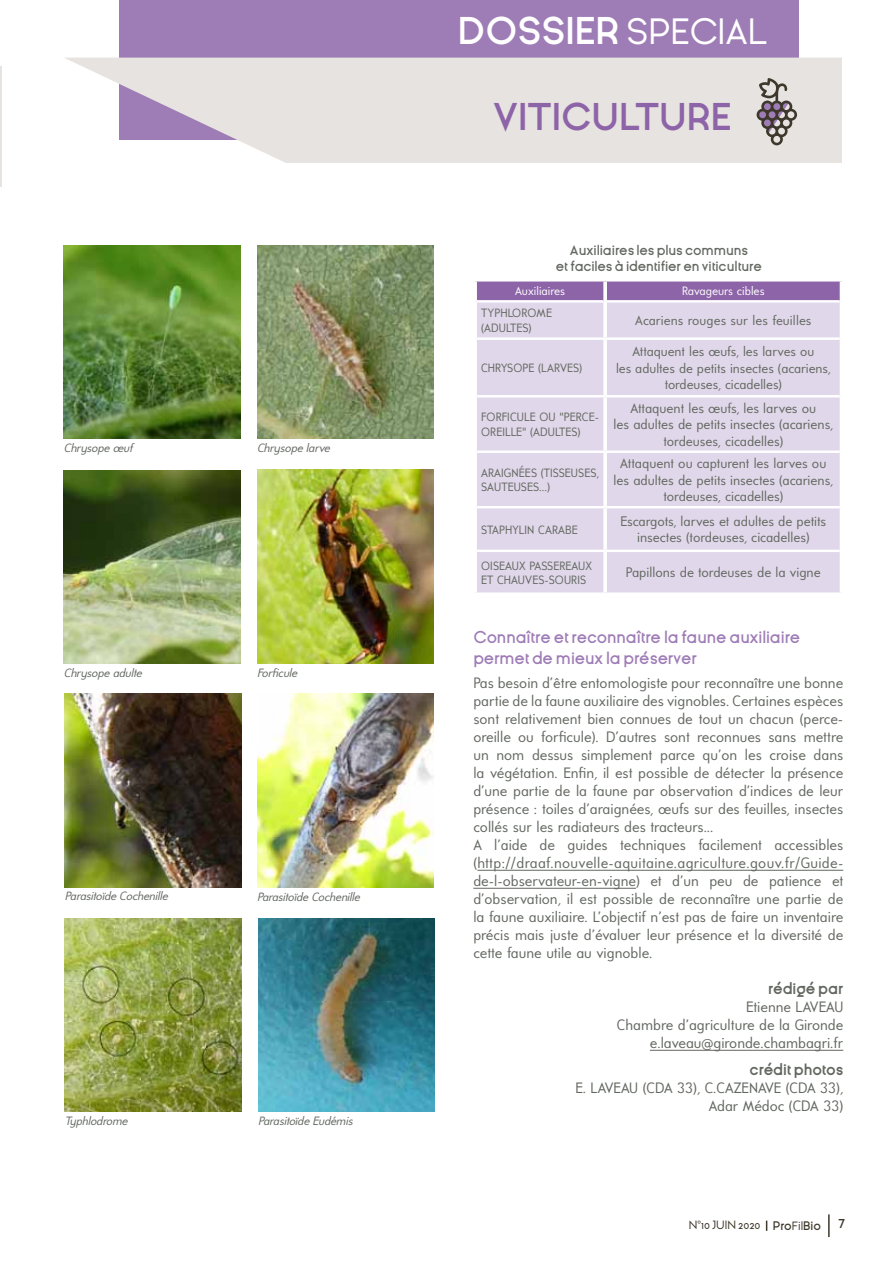
<style>
.page{position:relative;width:893px;height:1263px;background:#fff}
.page>*{position:absolute;margin:0;border:0;box-sizing:border-box;transform-origin:0 0}
.t1{font:700 36.6px "Ginora Sans";color:#fff}
.t2{font:700 36.6px "Ginora Sans";color:#8d64a8}
.t3{font:600 16.5px/21.6px "Ginora Sans";letter-spacing:-.005em;color:#9e7cb6}
.t4{font:15px/18px "Universalis ADF Std";color:#636860}
.t5{font:15px/18px "Universalis ADF Std";color:#62675f;text-align:right}
.t6{font:700 15px "Ginora Sans";letter-spacing:-.01em;color:#62675f}
.t7{font:13.8px/16.5px "Universalis ADF Std";color:#636860;text-align:center}
.t8{font:13.5px/16.2px "Universalis ADF Std";color:#636860;text-align:center}
.t9{font:600 13.5px/16.2px "Ginora Sans";letter-spacing:-.005em;color:#636860;text-align:center}
.t10{font:12px/14.4px "Universalis ADF Std";color:#62675f}
.t11{font:italic 12px "Universalis ADF Std";letter-spacing:-.02em;color:#636860}
.t12{font:12px "Universalis ADF Std";color:#fff}
.t13{font:12px "Ginora Sans";color:#3d382b}
.s1{font-weight:400}
.s2{font-weight:600}
.s3{font-size:18px}
</style>
<div class="page">
<hr style="left:828px;top:1214px;width:2px;height:23px;background:#3d382b">
<div style="left:119px;top:0;width:679px;height:139px;background:#9e7cb6"></div>
<svg style="left:65px;top:58px;width:777px;height:105px;background:#e6e1e1"></svg>
<svg style="left:757px;top:78px;width:40px;height:67px;background:#a8a1a0"></svg>
<div style="left:477px;top:282px;width:363px;height:18px;background:#8d64a8"></div>
<div style="left:477px;top:303px;width:363px;height:289px;background:#e0d7ea"></div>
<svg style="left:603px;top:301px;width:4px;height:36px"></svg>
<svg style="left:603px;top:340px;width:4px;height:55px"></svg>
<svg style="left:603px;top:397px;width:4px;height:53px"></svg>
<svg style="left:603px;top:453px;width:4px;height:53px"></svg>
<svg style="left:603px;top:508px;width:4px;height:42px"></svg>
<svg style="left:603px;top:552px;width:4px;height:40px"></svg>
<hr style="left:477px;top:337px;width:128px;height:3px;background:#fff">
<hr style="left:605px;top:337px;width:235px;height:3px;background:#fff">
<hr style="left:477px;top:395px;width:128px;height:2px;background:#fff">
<hr style="left:605px;top:395px;width:235px;height:2px;background:#fff">
<hr style="left:477px;top:450px;width:128px;height:3px;background:#fff">
<hr style="left:605px;top:450px;width:235px;height:3px;background:#fff">
<hr style="left:477px;top:506px;width:128px;height:2px;background:#fff">
<hr style="left:605px;top:506px;width:235px;height:2px;background:#fff">
<hr style="left:477px;top:550px;width:128px;height:2px;background:#fff">
<hr style="left:605px;top:550px;width:235px;height:2px;background:#fff">
<svg style="left:603px;top:282px;width:4px;height:19px"></svg>
<hr style="left:477px;top:870px;width:366px;height:1px;background:#636860">
<hr style="left:473px;top:888px;width:163px;height:1px;background:#636860">
<hr style="left:650px;top:1050px;width:193px;height:1px;background:#62675f">
<img style="left:257px;top:246px;width:177px;height:193px">
<img style="left:64px;top:471px;width:177px;height:192px">
<img style="left:257px;top:470px;width:177px;height:193px">
<img style="left:64px;top:246px;width:177px;height:193px">
<img style="left:65px;top:918px;width:177px;height:193px">
<img style="left:257px;top:694px;width:177px;height:193px">
<img style="left:258px;top:918px;width:177px;height:193px">
<img style="left:65px;top:694px;width:177px;height:193px">
<hr style="left:0;top:66px;width:1px;height:121px;background:#e7e3e0">
<p class="t11" style="left:64px;top:441px;width:70px">Chrysope oeuf</p>
<p class="t11" style="left:257px;top:441px;width:74px">Chrysope larve</p>
<p class="t11" style="left:64px;top:665px;width:80px">Chrysope adulte</p>
<p class="t11" style="left:257px;top:665px;width:42px">Forficule</p>
<p class="t11" style="left:65px;top:889px;width:104px">Parasitoïde Cochenille</p>
<p class="t11" style="left:65px;top:1113px;width:64px">Typhlodrome</p>
<p class="t11" style="left:257px;top:889px;width:104px">Parasitoïde Cochenille</p>
<p class="t11" style="left:258px;top:1113px;width:96px">Parasitoïde Eudémis</p>
<h1 class="t1" style="left:458px;top:12px;width:311px">DOSSIER <span class="s1">SPECIAL</span></h1>
<h1 class="t2" style="left:493px;top:98px;width:23px">viticulture</h1>
<p class="t9" style="left:556px;top:242px;width:208px">Auxiliaires les plus communs<br>et faciles à identifier en viticulture</p>
<p class="t12" style="left:515px;top:284px;width:52px">Auxiliaires</p>
<p class="t12" style="left:682px;top:284px;width:84px">Ravageurs cibles</p>
<p class="t10" style="left:481px;top:306px;width:11px">typhlorome (adultes</p>
<p class="t8" style="left:635px;top:312px;width:178px">Acariens rouges sur les feuilles</p>
<p class="t10" style="left:529px;top:320px;width:5px">)</p>
<p class="t10" style="left:481px;top:360px;width:8px">chrysope</p>
<p class="t10" style="left:538px;top:360px;width:11px">(larves</p>
<p class="t10" style="left:579px;top:360px;width:5px">)</p>
<p class="t10" style="left:481px;top:410px;width:7px">forficule</p>
<p class="t10" style="left:539px;top:410px;width:32px">ou "perce</p>
<p class="t10" style="left:595px;top:410px;width:6px">-</p>
<p class="t10" style="left:481px;top:424px;width:7px">oreille</p>
<p class="t10" style="left:522px;top:424px;width:19px">" (adultes</p>
<p class="t10" style="left:578px;top:424px;width:5px">)</p>
<p class="t10" style="left:481px;top:465px;width:8px">araign</p>
<p class="t10" style="left:519px;top:465px;width:32px">ées (tisseuses</p>
<p class="t10" style="left:596px;top:465px;width:4px">,</p>
<p class="t10" style="left:481px;top:480px;width:8px">sauteuses</p>
<p class="t10" style="left:539px;top:480px;width:12px">...)</p>
<p class="t8" style="left:616px;top:343px;width:216px">Attaquent les œufs, les larves ou<br>les adultes de petits insectes (acariens, tordeuses, cicadelles)</p>
<p class="t7" style="left:614px;top:399px;width:221px">Attaquent les œufs, les larves ou<br>les adultes de petits insectes (acariens, tordeuses, cicadelles)</p>
<p class="t7" style="left:614px;top:455px;width:221px">Attaquent ou capturent les larves ou les adultes de petits insectes (acariens, tordeuses, cicadelles)</p>
<p class="t10" style="left:481px;top:522px;width:7px">staphylin</p>
<p class="t10" style="left:538px;top:522px;width:8px">carabe</p>
<p class="t7" style="left:620px;top:513px;width:207px">Escargots, larves et adultes de petits insectes (tordeuses, cicadelles)</p>
<p class="t10" style="left:481px;top:558px;width:8px">oiseaux</p>
<p class="t10" style="left:529px;top:558px;width:8px">passereaux</p>
<p class="t10" style="left:481px;top:572px;width:24px">et chauves</p>
<p class="t10" style="left:544px;top:572px;width:12px">-souris</p>
<p class="t7" style="left:626px;top:564px;width:196px">Papillons de tordeuses de la vigne</p>
<p class="t3" style="left:473px;top:626px;width:328px">Connaître et reconnaître la faune auxiliaire permet de mieux la préserver</p>
<p class="t4" style="left:473px;top:674px;width:372px">Pas besoin d’être entomologiste pour reconnaître une bonne partie de la faune auxiliaire des vignobles. Certaines espèces sont relativement bien connues de tout un chacun (perce&shy;oreille ou forficule). D’autres sont reconnues sans mettre un nom dessus simplement parce qu’on les croise dans la végétation. Enfin, il est possible de détecter la présence d’une partie de la faune par observation d’indices de leur présence : toiles d’araignées, œufs sur des feuilles, insectes collés sur les radiateurs des tracteurs...<br>A l’aide de guides techniques facilement accessibles (http://draaf.nouvelle-aquitaine.agriculture.gouv.fr/Guide&shy;de-l-observateur-en-vigne) et d’un peu de patience et d’observation, il est possible de reconnaître une partie de la faune auxiliaire. L’objectif n’est pas de faire un inventaire précis mais juste d’évaluer leur présence et la diversité de cette faune utile au vignoble.</p>
<p class="t6" style="left:768px;top:981px;width:77px">rédigé par</p>
<p class="t5" style="left:617px;top:998px;width:228px">Etienne LAVEAU<br>Chambre d’agriculture de la Gironde e.laveau@gironde.chambagri.fr</p>
<p class="t6" style="left:749px;top:1061px;width:95px">crédit photos</p>
<p class="t5" style="left:575px;top:1078px;width:269px">E. LAVEAU (CDA 33), C.CAZENAVE (CDA 33),<br>Adar Médoc (CDA 33)</p>
<p class="t13" style="left:689px;top:1218px;width:158px">N°10 JUIN 2020 <span class="s2">Pro</span>FIL<span class="s2">Bio</span> <span class="s3">7</span></p>
</div>
